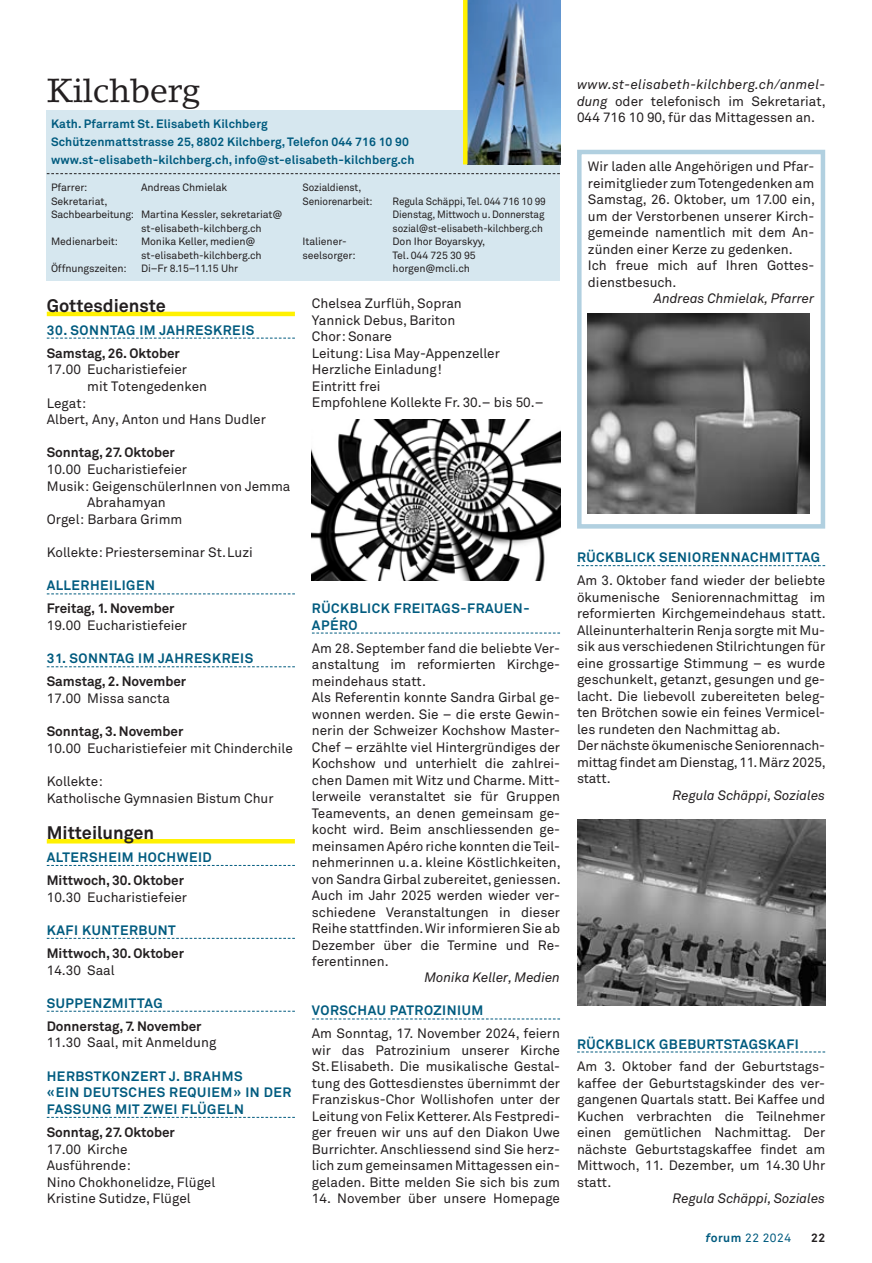
<style>
.page{position:relative;width:872px;height:1263px;background:#fff}
.page>*{position:absolute;margin:0;border:0;box-sizing:border-box;transform-origin:0 0}
.t1{font:33px "Lino Letter";letter-spacing:-.01em;color:#231f20}
.t2{font:700 18px "Akkurat Pro";color:#231f20}
.t3{font:13.5px/16.5px "Akkurat Pro";color:#231f20}
.t4{font:700 13.5px/16.6px "Akkurat Pro";letter-spacing:.04em;color:#005b7f}
.t5{font:700 13.5px "Akkurat Pro";letter-spacing:-.005em;color:#231f20}
.t6{font:italic 13.5px "Akkurat Pro";letter-spacing:-.005em;color:#231f20}
.t7{font:700 12px/18px "Akkurat Pro";letter-spacing:.01em;color:#005b7f}
.t8{font:12px "Akkurat Pro";letter-spacing:.04em;color:#005b7f}
.t9{font:700 12px "Akkurat Pro";color:#231f20}
.t10{font:10.5px/13.5px "Akkurat Pro";letter-spacing:-.01em;color:#231f20}
.t11{font:10.5px/13.5px "Akkurat Pro";letter-spacing:-.01em;color:#231f20;scale:.95 1}
.s1{font-style:italic}
.s2{font-weight:700;font-style:italic}
.s3{font-weight:700}
</style>
<div class="page">
<div style="left:577px;top:150px;width:248px;height:379px;border:4px solid #b1d0e0"></div>
<hr style="left:47px;top:312px;width:248px;height:4px;background:#fff101">
<svg style="left:47px;top:338px;width:248px;height:1px"></svg>
<svg style="left:47px;top:593px;width:248px;height:1px"></svg>
<svg style="left:47px;top:666px;width:248px;height:1px"></svg>
<hr style="left:47px;top:839px;width:248px;height:4px;background:#fff101">
<svg style="left:47px;top:865px;width:248px;height:1px"></svg>
<svg style="left:47px;top:938px;width:248px;height:1px"></svg>
<svg style="left:47px;top:1011px;width:248px;height:1px"></svg>
<svg style="left:47px;top:1117px;width:248px;height:1px"></svg>
<div style="left:47px;top:111px;width:513px;height:170px;background:#d6e7ef"></div>
<img style="left:467px;top:0;width:93px;height:164px">
<hr style="left:463px;top:0;width:4px;height:164px;background:#fff101">
<svg style="left:47px;top:173px;width:513px;height:1px"></svg>
<img style="left:312px;top:420px;width:248px;height:160px">
<img style="left:588px;top:314px;width:221px;height:199px">
<img style="left:577px;top:820px;width:248px;height:186px">
<svg style="left:312px;top:633px;width:248px;height:1px"></svg>
<svg style="left:312px;top:1018px;width:248px;height:1px"></svg>
<svg style="left:577px;top:565px;width:248px;height:1px"></svg>
<svg style="left:577px;top:1051px;width:248px;height:1px"></svg>
<h1 class="t1" style="left:47px;top:70px;width:155px">Kilchberg</h1>
<p class="t7" style="left:51px;top:115px;width:365px">Kath. Pfarramt St. Elisabeth Kilchberg<br>Schützenmattstrasse 25, 8802 Kilchberg, Telefon 044 716 10 90 www.st-elisabeth-kilchberg.ch, info@st-elisabeth-kilchberg.ch</p>
<p class="t10" style="left:51px;top:181px;width:38px">Pfarrer:</p>
<p class="t10" style="left:141px;top:181px;width:88px">Andreas Chmielak</p>
<p class="t10" style="left:51px;top:194px;width:58px">Sekretariat,</p>
<p class="t10" style="left:51px;top:208px;width:233px">Sachbearbeitung: Martina Kessler, sekretariat@</p>
<p class="t10" style="left:141px;top:221px;width:122px">st-elisabeth-kilchberg.ch</p>
<p class="t10" style="left:51px;top:235px;width:68px">Medienarbeit:</p>
<p class="t10" style="left:141px;top:235px;width:122px">Monika Keller, medien@ st-elisabeth-kilchberg.ch</p>
<p class="t10" style="left:51px;top:262px;width:77px">Öffnungszeiten:</p>
<p class="t10" style="left:141px;top:262px;width:98px">Di–Fr 8.15–11.15 Uhr</p>
<p class="t11" style="left:302px;top:181px;width:75px">Sozialdienst,<br>Seniorenarbeit:</p>
<p class="t11" style="left:392px;top:194px;width:163px">Regula Schäppi, Tel. 044 716 10 99<br>Dienstag, Mittwoch u. Donnerstag sozial@st-elisabeth-kilchberg.ch</p>
<p class="t10" style="left:302px;top:235px;width:46px">Italiener-</p>
<p class="t10" style="left:392px;top:235px;width:94px">Don Ihor Boyarskyy,</p>
<p class="t10" style="left:302px;top:248px;width:54px">seelsorger:</p>
<p class="t10" style="left:392px;top:248px;width:85px">Tel. 044 725 30 95 horgen@mcli.ch</p>
<h2 class="t2" style="left:47px;top:294px;width:121px">Gottesdienste</h2>
<p class="t4" style="left:47px;top:322px;width:209px">30. SONNTAG IM JAHRESKREIS</p>
<p class="t5" style="left:47px;top:345px;width:135px">Samstag, 26. Oktober</p>
<p class="t3" style="left:47px;top:362px;width:142px">17.00 Eucharistiefeier</p>
<p class="t3" style="left:87px;top:378px;width:121px">mit Totengedenken</p>
<p class="t3" style="left:47px;top:395px;width:41px">Legat:</p>
<p class="t3" style="left:47px;top:412px;width:221px">Albert, Any, Anton und Hans Dudler</p>
<p class="t5" style="left:47px;top:444px;width:130px">Sonntag, 27. Oktober</p>
<p class="t3" style="left:47px;top:461px;width:142px">10.00 Eucharistiefeier</p>
<p class="t3" style="left:47px;top:478px;width:245px">Musik: GeigenschülerInnen von Jemma</p>
<p class="t3" style="left:87px;top:495px;width:80px">Abrahamyan</p>
<p class="t3" style="left:47px;top:511px;width:137px">Orgel: Barbara Grimm</p>
<p class="t3" style="left:47px;top:545px;width:207px">Kollekte: Priesterseminar St.Luzi</p>
<p class="t4" style="left:47px;top:577px;width:110px">ALLERHEILIGEN</p>
<p class="t5" style="left:47px;top:600px;width:129px">Freitag, 1. November</p>
<p class="t3" style="left:47px;top:617px;width:142px">19.00 Eucharistiefeier</p>
<p class="t4" style="left:47px;top:650px;width:208px">31. SONNTAG IM JAHRESKREIS</p>
<p class="t5" style="left:47px;top:673px;width:141px">Samstag, 2. November</p>
<p class="t3" style="left:47px;top:690px;width:125px">17.00 Missa sancta</p>
<p class="t5" style="left:47px;top:723px;width:138px">Sonntag, 3. November</p>
<p class="t3" style="left:47px;top:740px;width:248px">10.00 Eucharistiefeier mit Chinderchile</p>
<p class="t3" style="left:47px;top:773px;width:228px">Kollekte:<br>Katholische Gymnasien Bistum Chur</p>
<h2 class="t2" style="left:47px;top:821px;width:109px">Mitteilungen</h2>
<p class="t4" style="left:47px;top:849px;width:166px">ALTERSHEIM HOCHWEID</p>
<p class="t5" style="left:47px;top:872px;width:139px">Mittwoch, 30. Oktober</p>
<p class="t3" style="left:47px;top:889px;width:142px">10.30 Eucharistiefeier</p>
<p class="t4" style="left:47px;top:922px;width:130px">KAFI KUNTERBUNT</p>
<p class="t5" style="left:47px;top:945px;width:139px">Mittwoch, 30. Oktober</p>
<p class="t3" style="left:47px;top:962px;width:69px">14.30 Saal</p>
<p class="t4" style="left:47px;top:995px;width:117px">SUPPENZMITTAG</p>
<p class="t5" style="left:47px;top:1018px;width:156px">Donnerstag, 7. November</p>
<p class="t3" style="left:47px;top:1035px;width:171px">11.30 Saal, mit Anmeldung</p>
<p class="t4" style="left:47px;top:1068px;width:246px">HERBSTKONZERT J. BRAHMS<br>«EIN DEUTSCHES REQUIEM» IN DER<br>FASSUNG MIT ZWEI FLÜGELN</p>
<p class="t5" style="left:47px;top:1124px;width:130px">Sonntag, 27. Oktober</p>
<p class="t3" style="left:47px;top:1141px;width:170px">17.00 Kirche<br>Ausführende:<br>Nino Chokhonelidze, Flügel<br>Kristine Sutidze, Flügel</p>
<p class="t3" style="left:312px;top:295px;width:233px">Chelsea Zurflüh, Sopran<br>Yannick Debus, Bariton<br>Chor: Sonare<br>Leitung: Lisa May-Appenzeller<br>Herzliche Einladung!<br>Eintritt frei<br>Empfohlene Kollekte Fr. 30.– bis 50.–</p>
<p class="t4" style="left:312px;top:600px;width:219px">RÜCKBLICK FREITAGS-FRAUEN-<br>APÉRO</p>
<p class="t3" style="left:312px;top:640px;width:250px">Am 28. September fand die beliebte Ver&shy;anstaltung im reformierten Kirchge&shy;meindehaus statt.<br>Als Referentin konnte Sandra Girbal ge&shy;wonnen werden. Sie – die erste Gewin&shy;nerin der Schweizer Kochshow Master-Chef – erzählte viel Hintergründiges der Kochshow und unterhielt die zahlrei&shy;chen Damen mit Witz und Charme. Mitt&shy;lerweile veranstaltet sie für Gruppen Teamevents, an denen gemeinsam ge&shy;kocht wird. Beim anschliessenden ge&shy;meinsamen Apéro riche konnten die Teil&shy;nehmerinnen u.a. kleine Köstlichkeiten, von Sandra Girbal zubereitet, geniessen.<br>Auch im Jahr 2025 werden wieder ver&shy;schiedene Veranstaltungen in dieser Reihe stattfinden. Wir informieren Sie ab Dezember über die Termine und Re&shy;ferentinnen.</p>
<p class="t6" style="left:424px;top:970px;width:137px">Monika Keller, Medien</p>
<p class="t4" style="left:312px;top:1002px;width:173px">VORSCHAU PATROZINIUM</p>
<p class="t3" style="left:312px;top:1026px;width:250px;text-align:justify">Am Sonntag, 17. November 2024, feiern wir das Patrozinium unserer Kirche St.Elisabeth. Die musikalische Gestal&shy;tung des Gottesdienstes übernimmt der Franziskus-Chor Wollishofen unter der Leitung von Felix Ketterer. Als Festpredi&shy;ger freuen wir uns auf den Diakon Uwe Burrichter. Anschliessend sind Sie herz&shy;lich zum gemeinsamen Mittagessen ein&shy;geladen. Bitte melden Sie sich bis zum</p>
<p class="t3" style="left:312px;top:1191px;width:250px">14. November über unsere Homepage</p>
<p class="t3" style="left:577px;top:77px;width:250px;text-align:justify"><span class="s1">www.st-elisabeth-kilchberg.ch/anmel&shy;dung</span> oder telefonisch im Sekretariat, 044 716 10 90, für das Mittagessen an.</p>
<p class="t3" style="left:588px;top:159px;width:228px">Wir laden alle Angehörigen und Pfar&shy;reimitglieder zum Totengedenken am<br>Samstag, 26. Oktober, um 17.00 ein, um der Verstorbenen unserer Kirch&shy;gemeinde namentlich mit dem An&shy;zünden einer Kerze zu gedenken.<br>Ich freue mich auf Ihren Gottes&shy;dienstbesuch.</p>
<p class="t6" style="left:654px;top:291px;width:162px">Andreas Chmielak, Pfarrer</p>
<p class="t4" style="left:577px;top:549px;width:244px">RÜCKBLICK SENIORENNACHMITTAG</p>
<p class="t3" style="left:577px;top:572px;width:250px">Am 3. Oktober fand wieder der beliebte ökumenische Seniorennachmittag im reformierten Kirchgemeindehaus statt.<br>Alleinunterhalterin Renja sorgte mit Mu&shy;sik aus verschiedenen Stilrichtungen für eine grossartige Stimmung – es wurde geschunkelt, getanzt, gesungen und ge&shy;lacht. Die liebevoll zubereiteten beleg&shy;ten Brötchen sowie ein feines Vermicel&shy;les rundeten den Nachmittag ab.<br>Der nächste ökumenische Seniorennach&shy;mittag findet am Dienstag, 11. März 2025, statt.</p>
<p class="t6" style="left:672px;top:787px;width:154px">Regula Schäppi, Soziales</p>
<p class="t4" style="left:577px;top:1036px;width:223px">RÜCKBLICK GBEBURTSTAGSKAFI</p>
<p class="t3" style="left:577px;top:1059px;width:250px">Am 3. Oktober fand der Geburtstags&shy;kaffee der Geburtstagskinder des ver&shy;gangenen Quartals statt. Bei Kaffee und Kuchen verbrachten die Teilnehmer einen gemütlichen Nachmittag. Der nächste Geburtstagskaffee findet am Mittwoch, 11. Dezember, um 14.30 Uhr statt.</p>
<p class="t6" style="left:672px;top:1191px;width:154px">Regula Schäppi, Soziales</p>
<p class="t8" style="left:705px;top:1231px;width:87px"><span class="s2">f</span><span class="s3">orum</span> 22 2024</p>
<p class="t9" style="left:811px;top:1231px;width:16px">22</p>
</div>
